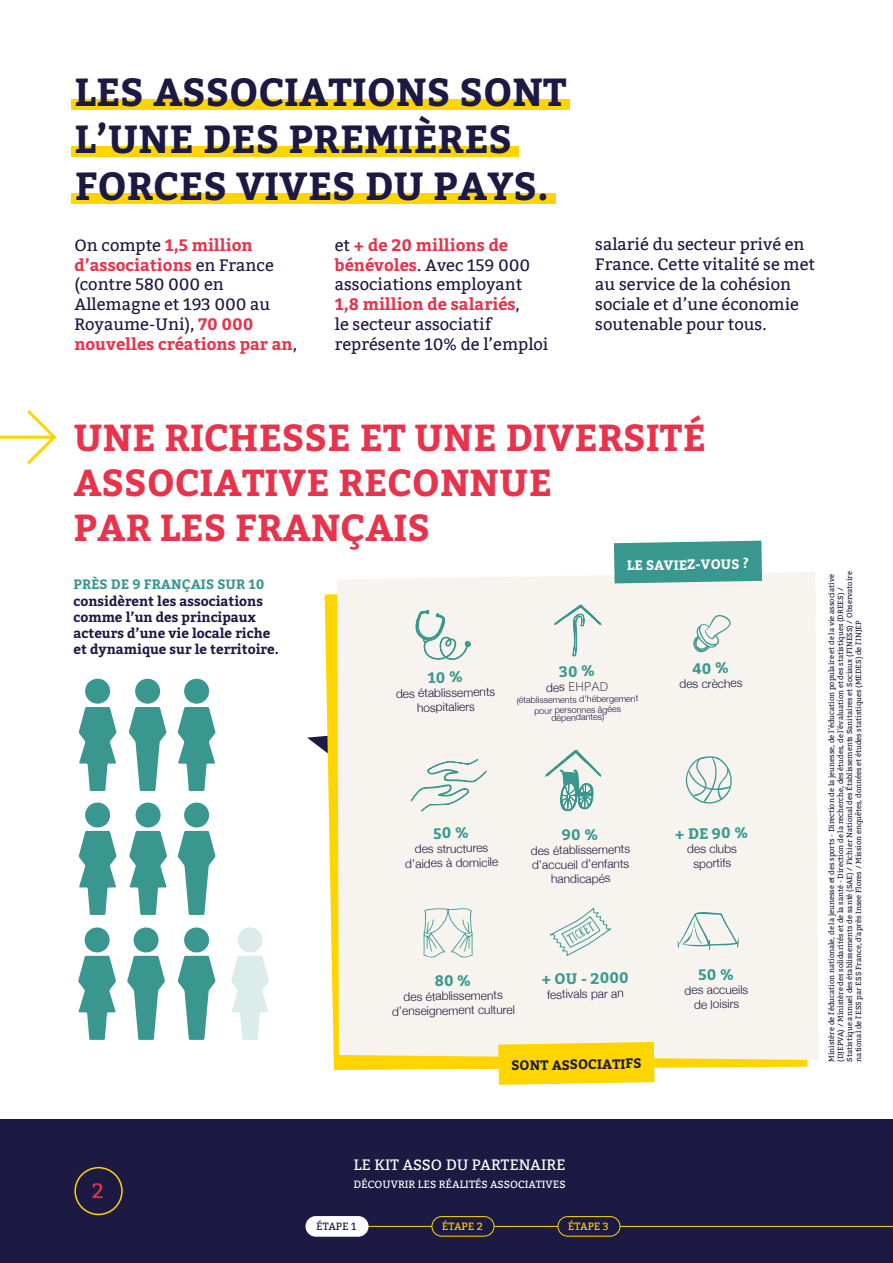
<style>
.page{position:relative;width:893px;height:1263px;background:#fff}
.page>*{position:absolute;margin:0;border:0;box-sizing:border-box;transform-origin:0 0}
.t1{font:700 39px/46.8px "Bitter";color:#1c1942}
.t2{font:700 37.5px/45px "Bitter";color:#e7344c}
.t3{font:21px "Bitter";color:#e7344c}
.t4{font:16.5px/19.8px "Bitter";color:#1c1942}
.t5{font:15px "Bitter";color:#fff}
.t6{font:700 15px "Bitter";color:#3a978f}
.t7{font:700 13.5px/16.2px "Bitter";color:#1c1942}
.t8{font:700 13.5px "Bitter";color:#3a978f}
.t9{font:700 13.5px "Bitter";color:#fff}
.t10{font:300 13.5px "Corbel";color:#1c1942}
.t11{font:300 12px/14.4px "Helvetica Neue";color:#1c1942;text-align:center}
.t12{font:10.5px "Bitter";color:#fff}
.t13{font:10.5px "Bitter";color:#ffd500}
.t14{font:10.5px "Bitter";color:#1c1942}
.t15{font:300 9px/10.5px "Helvetica Neue";color:#1c1942;text-align:center}
.t16{font:7.5px/9px "Bitter";color:#1c1942}
.s1{font-weight:700;color:#e7344c}
.s2{font-family:"Helvetica Neue";font-size:12px}
</style>
<div class="page">
<div style="left:0;top:1119px;width:893px;height:144px;background:#1c1942"></div>
<div style="left:74px;top:1167px;width:49px;height:48px;border:2px solid #ffd500;border-radius:50%"></div>
<hr style="left:337px;top:1226px;width:556px;height:1px;background:#ffd500">
<div style="left:306px;top:1216px;width:62px;height:20px;background:#fff;border-radius:10px"></div>
<div style="left:306px;top:1216px;width:62px;height:20px;border:1px solid #fff;border-radius:10px"></div>
<div style="left:432px;top:1216px;width:62px;height:20px;background:#1c1942;border-radius:10px"></div>
<div style="left:432px;top:1216px;width:62px;height:20px;border:1px solid #ffd500;border-radius:10px"></div>
<div style="left:558px;top:1216px;width:62px;height:20px;background:#1c1942;border-radius:10px"></div>
<div style="left:558px;top:1216px;width:62px;height:20px;border:1px solid #ffd500;border-radius:10px"></div>
<svg style="left:307px;top:736px;width:18px;height:15px"></svg>
<div style="left:71px;top:99px;width:499px;height:11px;background:#ffd500"></div>
<div style="left:71px;top:146px;width:448px;height:11px;background:#ffd500"></div>
<div style="left:71px;top:193px;width:485px;height:11px;background:#ffd500"></div>
<svg style="left:325px;top:594px;width:482px;height:476px;fill:#ffd500"></svg>
<div style="left:337px;top:572px;width:481px;height:488px;background:#f7f4ef"></div>
<svg style="left:0;top:410px;width:56px;height:54px"></svg>
<svg style="left:614px;top:541px;width:148px;height:42px;background:#439b93"></svg>
<svg style="left:498px;top:1042px;width:156px;height:43px;background:#fed710"></svg>
<div style="left:85px;top:679px;width:25px;height:25px;background:#3a978f;border-radius:50%"></div>
<svg style="left:79px;top:707px;width:37px;height:84px"></svg>
<div style="left:85px;top:927px;width:25px;height:25px;background:#3a978f;border-radius:50%"></div>
<svg style="left:78px;top:956px;width:38px;height:84px"></svg>
<div style="left:135px;top:679px;width:25px;height:25px;background:#3a978f;border-radius:50%"></div>
<svg style="left:129px;top:707px;width:37px;height:84px"></svg>
<div style="left:134px;top:927px;width:25px;height:25px;background:#3a978f;border-radius:50%"></div>
<svg style="left:127px;top:956px;width:38px;height:84px"></svg>
<div style="left:184px;top:802px;width:25px;height:25px;background:#3a978f;border-radius:50%"></div>
<svg style="left:178px;top:831px;width:37px;height:84px"></svg>
<div style="left:184px;top:927px;width:25px;height:25px;background:#3a978f;border-radius:50%"></div>
<svg style="left:178px;top:956px;width:37px;height:84px"></svg>
<div style="left:184px;top:679px;width:25px;height:25px;background:#3a978f;border-radius:50%"></div>
<svg style="left:178px;top:707px;width:37px;height:84px"></svg>
<div style="left:85px;top:802px;width:25px;height:25px;background:#3a978f;border-radius:50%"></div>
<svg style="left:79px;top:831px;width:37px;height:84px"></svg>
<div style="left:136px;top:802px;width:25px;height:25px;background:#3a978f;border-radius:50%"></div>
<svg style="left:129px;top:831px;width:38px;height:84px"></svg>
<div style="left:238px;top:927px;width:25px;height:25px;background:#daedeb;border-radius:50%"></div>
<svg style="left:231px;top:956px;width:38px;height:84px"></svg>
<svg style="left:413px;top:572px;width:58px;height:88px"></svg>
<svg style="left:692px;top:613px;width:40px;height:42px"></svg>
<svg style="left:424px;top:908px;width:49px;height:50px"></svg>
<svg style="left:545px;top:750px;width:56px;height:61px"></svg>
<svg style="left:685px;top:755px;width:49px;height:49px"></svg>
<svg style="left:411px;top:759px;width:75px;height:53px"></svg>
<svg style="left:675px;top:909px;width:66px;height:42px"></svg>
<svg style="left:549px;top:908px;width:62px;height:48px"></svg>
<svg style="left:428px;top:671px;width:34px;height:12px"></svg>
<svg style="left:434px;top:827px;width:34px;height:12px"></svg>
<svg style="left:435px;top:975px;width:35px;height:11px"></svg>
<svg style="left:562px;top:828px;width:35px;height:12px"></svg>
<svg style="left:698px;top:968px;width:35px;height:12px"></svg>
<svg style="left:555px;top:605px;width:47px;height:72px"></svg>
<svg style="left:692px;top:662px;width:36px;height:12px"></svg>
<h1 class="t1" style="left:75px;top:69px;width:493px">LES ASSOCIATIONS SONT<br>L’UNE DES PREMIÈRES<br>FORCES VIVES DU PAYS.</h1>
<h3 class="t4" style="left:74px;top:235px;width:224px">On compte <span class="s1">1,5 million d’associations</span> en France (contre 580 000 en<br>Allemagne et 193 000 au<br>Royaume-Uni), <span class="s1">70 000 nouvelles créations par an</span>,</h3>
<h3 class="t4" style="left:335px;top:235px;width:215px">et <span class="s1">+ de 20 millions de bénévoles</span>. Avec 159 000 associations employant<br><span class="s1">1,8 million de salariés</span>,<br>le secteur associatif représente 10% de l’emploi</h3>
<h3 class="t4" style="left:595px;top:235px;width:221px">salarié du secteur privé en<br>France. Cette vitalité se met au service de la cohésion sociale et d’une économie soutenable pour tous.</h3>
<h2 class="t2" style="left:74px;top:416px;width:634px">UNE RICHESSE ET UNE DIVERSITÉ<br>ASSOCIATIVE RECONNUE<br>PAR LES FRANÇAIS</h2>
<h3 class="t8" style="left:74px;top:576px;width:192px">PRÈS DE 9 FRANÇAIS SUR 10</h3>
<h3 class="t7" style="left:74px;top:593px;width:207px">considèrent les associations comme l’un des principaux acteurs d’une vie locale riche et dynamique sur le territoire.</h3>
<h3 class="t9" style="left:627px;top:557px;width:123px;rotate:-1deg">LE SAVIEZ-VOUS ?</h3>
<h3 class="t11" style="left:396px;top:685px;width:101px;rotate:-1deg">des établissements hospitaliers</h3>
<h3 class="t10" style="left:546px;top:678px;width:64px;rotate:-1deg"><span class="s2">des</span> EHPAD</h3>
<p class="t15" style="left:517px;top:694px;width:123px;rotate:-1deg">(établissements d’hébergement pour personnes âgées</p>
<p class="t15" style="left:551px;top:712px;width:55px;rotate:-1deg">dépendantes)</p>
<h3 class="t11" style="left:679px;top:676px;width:65px;rotate:-1deg">des crèches</h3>
<h3 class="t11" style="left:405px;top:841px;width:95px;rotate:-1deg">des structures d’aides à domicile</h3>
<h3 class="t11" style="left:531px;top:842px;width:101px;rotate:-1deg">des établissements d’accueil d’enfants handicapés</h3>
<h3 class="t11" style="left:392px;top:989px;width:124px;rotate:-1deg">des établissements d’enseignement culturel</h3>
<h3 class="t6" style="left:542px;top:970px;width:88px;rotate:-1deg">+ OU - 2000</h3>
<h3 class="t11" style="left:547px;top:986px;width:78px;rotate:-1deg">festivals par an</h3>
<h3 class="t7" style="left:511px;top:1057px;width:132px;rotate:-1deg">SONT ASSOCIATIFS</h3>
<h3 class="t6" style="left:675px;top:825px;width:75px;rotate:-1deg">+ DE 90 %</h3>
<h3 class="t11" style="left:687px;top:841px;width:51px;rotate:-1deg">des clubs sportifs</h3>
<h3 class="t11" style="left:684px;top:982px;width:65px;rotate:-1deg">des accueils de loisirs</h3>
<p class="t16" style="left:827px;top:1062px;width:492px;rotate:-90deg">Ministère de l'éducation nationale, de la jeunesse et des sports - Direction de la jeunesse, de l’éducation populaire et de la vie associative (DJEPVA) / Ministère des solidarités et de la santé - Direction de la recherche, des études, de l'évaluation et des statistiques (DREES) / Statistique annuel des établissements de santé (SAE) / Fichier National des Établissements Sanitaires et Sociaux (FINESS) / Observatoire national de l'ESS par ESS France, d'après Insee Flores / Mission enquêtes, données et études statistiques (MEDES) de l'INJEP</p>
<h3 class="t3" style="left:92px;top:1179px;width:13px">2</h3>
<h3 class="t5" style="left:354px;top:1155px;width:213px">LE KIT ASSO DU PARTENAIRE</h3>
<h3 class="t12" style="left:353px;top:1178px;width:214px">DÉCOUVRIR LES RÉALITÉS ASSOCIATIVES</h3>
<h3 class="t14" style="left:316px;top:1220px;width:42px">ÉTAPE 1</h3>
<h3 class="t13" style="left:442px;top:1220px;width:42px">ÉTAPE 2</h3>
<h3 class="t13" style="left:568px;top:1220px;width:42px">ÉTAPE 3</h3>
</div>
